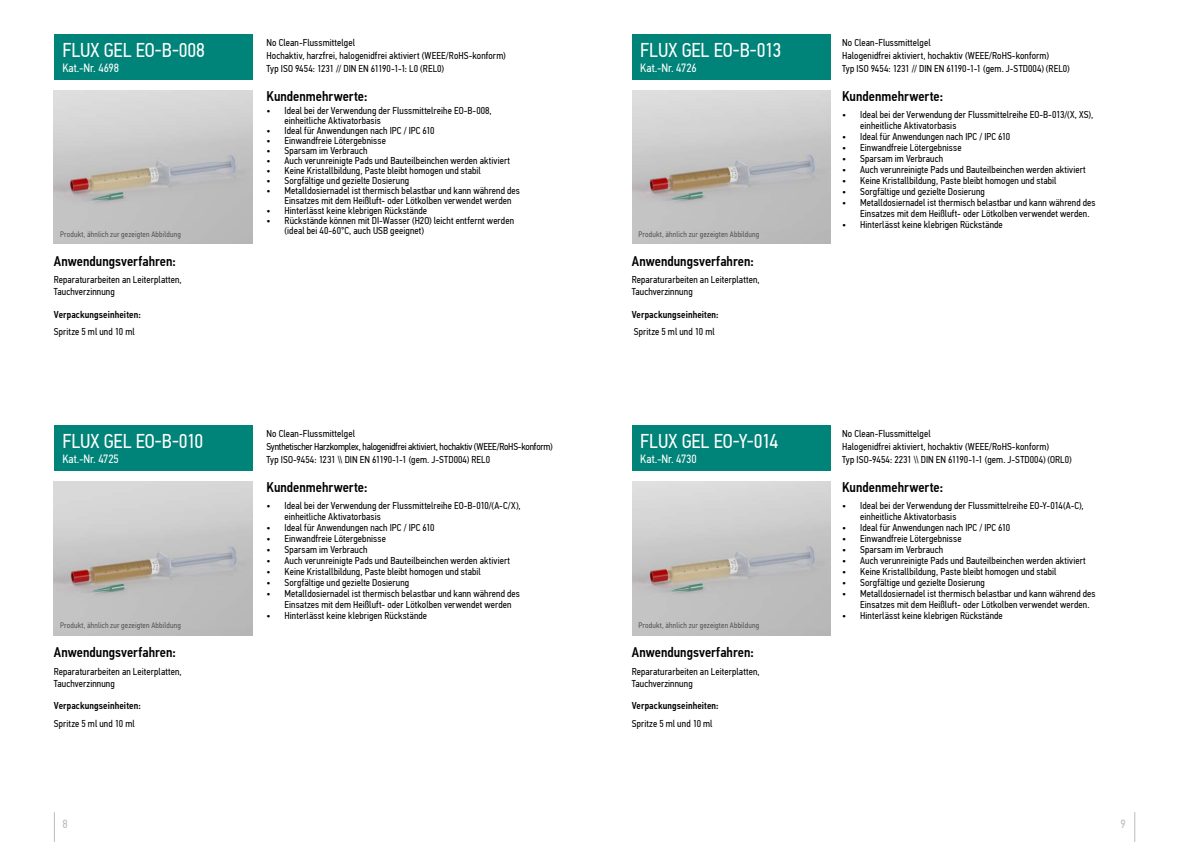
<style>
.page{position:relative;width:1191px;height:842px;background:#fff}
.page>*{position:absolute;margin:0;border:0;box-sizing:border-box;transform-origin:0 0}
.t1{font:20px "PF Din Text Cond Pro";letter-spacing:-.005em;color:#fff}
.t2{font:500 14px "PF Din Text Cond Pro";color:#000}
.t3{font:12px "PF Din Text Cond Pro";letter-spacing:-.01em;color:#fff}
.t4{font:12px "PF Din Text Cond Pro";color:#bcbcbc}
.t5{font:10px/13px "PF Din Text Cond Pro";letter-spacing:.01em;color:#000}
.t6{font:10px/13px "PF Din Text Cond Pro";letter-spacing:-.015em;color:#000}
.t7{font:500 10px "PF Din Text Cond Pro";letter-spacing:.01em;color:#000}
.t8{font:8px "PF Din Text Cond Pro";letter-spacing:.02em;color:#575756}
</style>
<div class="page">
<hr style="left:54px;top:812px;width:1px;height:30px;background:#bcbcbc">
<hr style="left:1134px;top:812px;width:1px;height:30px;background:#bcbcbc">
<div style="left:54px;top:34px;width:198px;height:45px;background:#008378"></div>
<div style="left:632px;top:34px;width:198px;height:45px;background:#008378"></div>
<div style="left:54px;top:425px;width:198px;height:46px;background:#008378"></div>
<img style="left:54px;top:91px;width:198px;height:153px">
<img style="left:632px;top:91px;width:199px;height:153px">
<img style="left:54px;top:482px;width:198px;height:153px">
<div style="left:632px;top:425px;width:198px;height:46px;background:#008378"></div>
<img style="left:632px;top:482px;width:199px;height:153px">
<h1 class="t1" style="left:62px;top:38px;width:144px">FLUX GEL EO-B-008</h1>
<p class="t3" style="left:62px;top:60px;width:58px">Kat.-Nr. 4698</p>
<p class="t5" style="left:266px;top:36px;width:241px">No Clean-Flussmittelgel<br>Hochaktiv, harzfrei, halogenidfrei aktiviert (WEEE/RoHS-konform)<br>Typ ISO 9454: 1231 // DIN EN 61190-1-1: L0 (REL0)</p>
<p class="t5" style="left:842px;top:36px;width:229px">No Clean-Flussmittelgel<br>Halogenidfrei aktiviert, hochaktiv (WEEE/RoHS-konform)<br>Typ ISO 9454: 1231 // DIN EN 61190-1-1 (gem. J-STD004) (REL0)</p>
<h1 class="t1" style="left:640px;top:38px;width:142px">FLUX GEL EO-B-013</h1>
<p class="t3" style="left:640px;top:60px;width:58px">Kat.-Nr. 4726</p>
<h2 class="t2" style="left:266px;top:88px;width:102px">Kundenmehrwerte:</h2>
<p class="t5" style="left:284px;top:106px;width:209px;line-height:10px;text-indent:-18px">• Ideal bei der Verwendung der Flussmittelreihe EO-B-008, einheitliche Aktivatorbasis</p>
<p class="t5" style="left:266px;top:124px;width:170px">• Ideal für Anwendungen nach IPC / IPC 610</p>
<p class="t5" style="left:266px;top:134px;width:121px">• Einwandfreie Lötergebnisse</p>
<p class="t5" style="left:266px;top:144px;width:102px">• Sparsam im Verbrauch</p>
<p class="t5" style="left:266px;top:154px;width:245px">• Auch verunreinigte Pads und Bauteilbeinchen werden aktiviert</p>
<p class="t5" style="left:266px;top:164px;width:216px">• Keine Kristallbildung, Paste bleibt homogen und stabil</p>
<p class="t5" style="left:266px;top:174px;width:144px">• Sorgfältige und gezielte Dosierung</p>
<p class="t5" style="left:284px;top:186px;width:237px;line-height:10px;text-indent:-18px">• Metalldosiernadel ist thermisch belastbar und kann während des<br>Einsatzes mit dem Heißluft- oder Lötkolben verwendet werden</p>
<p class="t5" style="left:266px;top:204px;width:162px">• Hinterlässt keine klebrigen Rückstände</p>
<p class="t5" style="left:284px;top:216px;width:231px;line-height:10px;text-indent:-18px">• Rückstände können mit DI-Wasser (H2O) leicht entfernt werden (ideal bei 40-60°C, auch USB geeignet)</p>
<p class="t8" style="left:60px;top:229px;width:122px">Produkt, ähnlich zur gezeigten Abbildung</p>
<p class="t8" style="left:638px;top:229px;width:122px">Produkt, ähnlich zur gezeigten Abbildung</p>
<h2 class="t2" style="left:54px;top:252px;width:123px">Anwendungsverfahren:</h2>
<p class="t5" style="left:54px;top:274px;width:129px;line-height:12px">Reparaturarbeiten an Leiterplatten,<br>Tauchverzinnung</p>
<p class="t7" style="left:54px;top:308px;width:88px">Verpackungseinheiten:</p>
<p class="t5" style="left:54px;top:325px;width:82px">Spritze 5 ml und 10 ml</p>
<h1 class="t1" style="left:62px;top:429px;width:142px">FLUX GEL EO-B-010</h1>
<p class="t3" style="left:62px;top:452px;width:58px">Kat.-Nr. 4725</p>
<p class="t8" style="left:60px;top:621px;width:122px">Produkt, ähnlich zur gezeigten Abbildung</p>
<h2 class="t2" style="left:54px;top:644px;width:123px">Anwendungsverfahren:</h2>
<p class="t5" style="left:54px;top:665px;width:129px;line-height:12px">Reparaturarbeiten an Leiterplatten,<br>Tauchverzinnung</p>
<p class="t7" style="left:54px;top:699px;width:88px">Verpackungseinheiten:</p>
<p class="t5" style="left:54px;top:717px;width:82px">Spritze 5 ml und 10 ml</p>
<p class="t6" style="left:266px;top:427px;width:287px">No Clean-Flussmittelgel<br>Synthetischer Harzkomplex, halogenidfrei aktiviert, hochaktiv (WEEE/RoHS-konform)<br>Typ ISO-9454: 1231 \\ DIN EN 61190-1-1 (gem. J-STD004) REL0</p>
<h2 class="t2" style="left:266px;top:479px;width:102px">Kundenmehrwerte:</h2>
<p class="t5" style="left:284px;top:500px;width:238px;line-height:11px;text-indent:-18px">• Ideal bei der Verwendung der Flussmittelreihe EO-B-010/(A-C/X), einheitliche Aktivatorbasis</p>
<p class="t5" style="left:266px;top:521px;width:170px">• Ideal für Anwendungen nach IPC / IPC 610</p>
<p class="t5" style="left:266px;top:532px;width:121px">• Einwandfreie Lötergebnisse</p>
<p class="t5" style="left:266px;top:543px;width:102px">• Sparsam im Verbrauch</p>
<p class="t5" style="left:266px;top:554px;width:245px">• Auch verunreinigte Pads und Bauteilbeinchen werden aktiviert</p>
<p class="t5" style="left:266px;top:565px;width:216px">• Keine Kristallbildung, Paste bleibt homogen und stabil</p>
<p class="t5" style="left:266px;top:576px;width:144px">• Sorgfältige und gezielte Dosierung</p>
<p class="t5" style="left:284px;top:588px;width:237px;line-height:11px;text-indent:-18px">• Metalldosiernadel ist thermisch belastbar und kann während des<br>Einsatzes mit dem Heißluft- oder Lötkolben verwendet werden</p>
<p class="t5" style="left:266px;top:609px;width:162px">• Hinterlässt keine klebrigen Rückstände</p>
<h2 class="t2" style="left:632px;top:252px;width:123px">Anwendungsverfahren:</h2>
<p class="t5" style="left:632px;top:274px;width:129px;line-height:12px">Reparaturarbeiten an Leiterplatten,<br>Tauchverzinnung</p>
<p class="t7" style="left:632px;top:308px;width:88px">Verpackungseinheiten:</p>
<p class="t5" style="left:634px;top:325px;width:82px">Spritze 5 ml und 10 ml</p>
<h1 class="t1" style="left:640px;top:429px;width:140px">FLUX GEL EO-Y-014</h1>
<p class="t3" style="left:640px;top:452px;width:58px">Kat.-Nr. 4730</p>
<p class="t8" style="left:638px;top:621px;width:122px">Produkt, ähnlich zur gezeigten Abbildung</p>
<h2 class="t2" style="left:632px;top:644px;width:123px">Anwendungsverfahren:</h2>
<p class="t5" style="left:632px;top:665px;width:129px;line-height:12px">Reparaturarbeiten an Leiterplatten,<br>Tauchverzinnung</p>
<p class="t7" style="left:632px;top:699px;width:88px">Verpackungseinheiten:</p>
<p class="t5" style="left:632px;top:717px;width:82px">Spritze 5 ml und 10 ml</p>
<h2 class="t2" style="left:842px;top:88px;width:102px">Kundenmehrwerte:</h2>
<p class="t5" style="left:860px;top:109px;width:234px;line-height:11px;text-indent:-18px">• Ideal bei der Verwendung der Flussmittelreihe EO-B-013/(X, XS), einheitliche Aktivatorbasis</p>
<p class="t5" style="left:842px;top:130px;width:170px">• Ideal für Anwendungen nach IPC / IPC 610</p>
<p class="t5" style="left:842px;top:141px;width:121px">• Einwandfreie Lötergebnisse</p>
<p class="t5" style="left:842px;top:152px;width:102px">• Sparsam im Verbrauch</p>
<p class="t5" style="left:842px;top:163px;width:245px">• Auch verunreinigte Pads und Bauteilbeinchen werden aktiviert</p>
<p class="t5" style="left:842px;top:174px;width:216px">• Keine Kristallbildung, Paste bleibt homogen und stabil</p>
<p class="t5" style="left:842px;top:185px;width:144px">• Sorgfältige und gezielte Dosierung</p>
<p class="t5" style="left:860px;top:197px;width:237px;line-height:11px;text-indent:-18px">• Metalldosiernadel ist thermisch belastbar und kann während des<br>Einsatzes mit dem Heißluft- oder Lötkolben verwendet werden.</p>
<p class="t5" style="left:842px;top:218px;width:162px">• Hinterlässt keine klebrigen Rückstände</p>
<p class="t5" style="left:842px;top:427px;width:231px">No Clean-Flussmittelgel<br>Halogenidfrei aktiviert, hochaktiv (WEEE/RoHS-konform)<br>Typ ISO-9454: 2231 \\ DIN EN 61190-1-1 (gem. J-STD004) (ORL0)</p>
<h2 class="t2" style="left:842px;top:479px;width:102px">Kundenmehrwerte:</h2>
<p class="t5" style="left:860px;top:500px;width:225px;line-height:11px;text-indent:-18px">• Ideal bei der Verwendung der Flussmittelreihe EO-Y-014(A-C), einheitliche Aktivatorbasis</p>
<p class="t5" style="left:842px;top:521px;width:170px">• Ideal für Anwendungen nach IPC / IPC 610</p>
<p class="t5" style="left:842px;top:532px;width:121px">• Einwandfreie Lötergebnisse</p>
<p class="t5" style="left:842px;top:543px;width:102px">• Sparsam im Verbrauch</p>
<p class="t5" style="left:842px;top:554px;width:245px">• Auch verunreinigte Pads und Bauteilbeinchen werden aktiviert</p>
<p class="t5" style="left:842px;top:565px;width:216px">• Keine Kristallbildung, Paste bleibt homogen und stabil</p>
<p class="t5" style="left:842px;top:576px;width:144px">• Sorgfältige und gezielte Dosierung</p>
<p class="t5" style="left:860px;top:588px;width:237px;line-height:11px;text-indent:-18px">• Metalldosiernadel ist thermisch belastbar und kann während des<br>Einsatzes mit dem Heißluft- oder Lötkolben verwendet werden.</p>
<p class="t5" style="left:842px;top:609px;width:162px">• Hinterlässt keine klebrigen Rückstände</p>
<p class="t4" style="left:62px;top:817px;width:7px">8</p>
<p class="t4" style="left:1120px;top:817px;width:7px">9</p>
</div>
